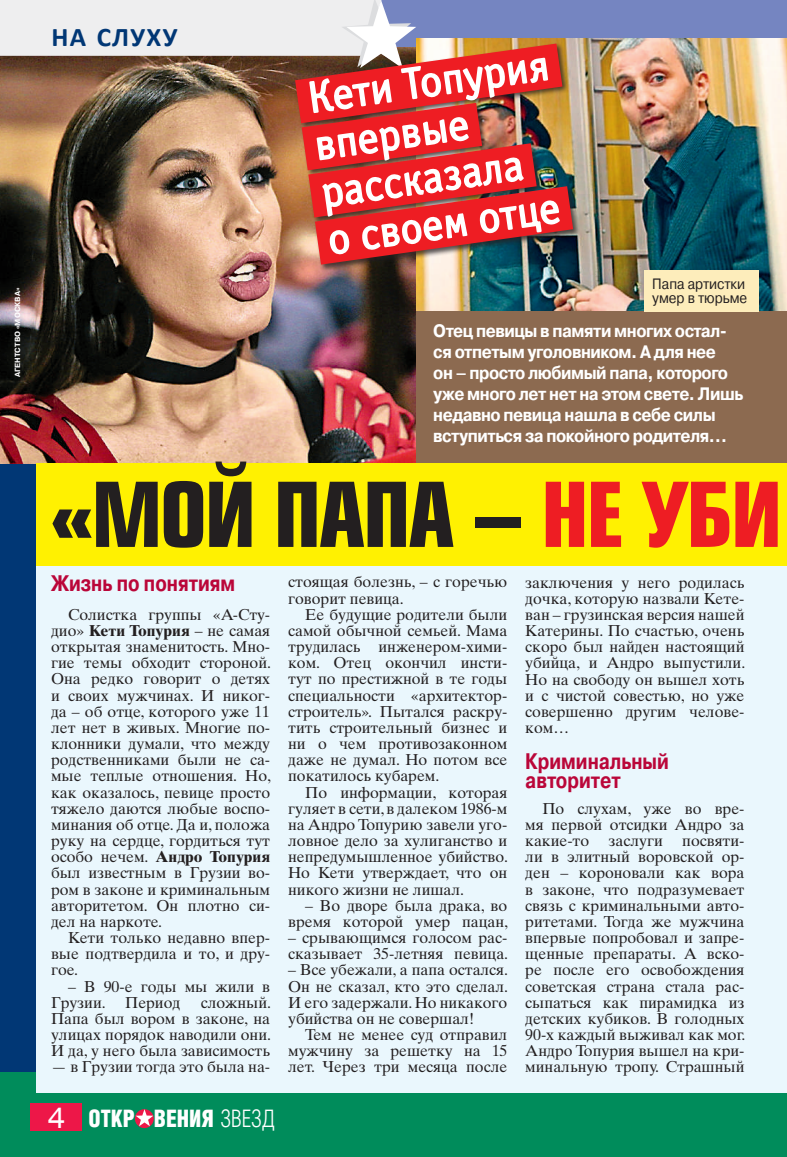
<style>
.page{position:relative;width:787px;height:1157px;background:#013775}
.page>*{position:absolute;margin:0;border:0;box-sizing:border-box;transform-origin:0 0}
.t1{font:700 87px "Europe Cond";letter-spacing:-.03em;color:#231f20}
.t2{font:44.4px/47.5px "Officina Sans C";color:#fff}
.t3{font:700 27px "Calibri";letter-spacing:.045em;color:#013775}
.t4{font:900 24.15px "Helios Cond";color:#fff;scale:.92 1}
.t5{font:700 22.5px/19.5px "Pragmatica";color:#ba0639;scale:.81 1}
.t6{font:700 18px/21px "Pragmatica";letter-spacing:-.03em;color:#fff;scale:.9 1}
.t7{font:15.75px/16.2px "Times Ten LTCYR";color:#231f20;text-align:justify}
.t8{font:15px/13.5px "Pragmatica";color:#231f20;scale:.9 1}
.t9{font:700 7.5px "Pragmatica";letter-spacing:.135em;color:#fff}
.s1{color:#ee1d23}
.s2{font-weight:700}
.s3{font-family:"Helios Ext";font-weight:400;font-size:28.65px}
.s4{font-weight:300}
</style>
<div class="page">
<div style="left:561px;top:0;width:226px;height:38px;background:#7585c1"></div>
<div style="left:0;top:1071px;width:787px;height:86px;background:#008c5b"></div>
<div style="left:30px;top:1103px;width:52px;height:28px;background:#ed1748"></div>
<svg style="left:135px;top:1109px;width:19px;height:19px"></svg>
<svg style="left:136px;top:1109px;width:17px;height:17px"></svg>
<img style="left:0;top:277px;width:591px;height:186px">
<hr style="left:786px;top:38px;width:1px;height:1055px;background:#eaf7fd">
<div style="left:37px;top:560px;width:750px;height:533px;background:#eaf7fd"></div>
<div style="left:416px;top:311px;width:371px;height:152px;background:#8c6a50"></div>
<img style="left:416px;top:38px;width:371px;height:272px">
<img style="left:561px;top:16px;width:47px;height:135px">
<svg style="left:561px;top:116px;width:21px;height:43px"></svg>
<img style="left:269px;top:159px;width:350px;height:133px">
<img style="left:0;top:0;width:561px;height:277px">
<div style="left:37px;top:463px;width:750px;height:103px;background:#fff101"></div>
<div style="left:643px;top:270px;width:115px;height:41px;background:#fdedbb"></div>
<p class="t9" style="left:13px;top:377px;width:91px;rotate:-90deg">Агентство «Москва»</p>
<h3 class="t3" style="left:52px;top:20px;width:127px">На слуху</h3>
<h2 class="t2" style="left:305px;top:75px;width:245px;rotate:-8deg">Кети Топурия впервые рассказала<br>о своем отце</h2>
<p class="t8" style="left:652px;top:277px;width:107px">Папа артистки умер в тюрьме</p>
<p class="t6" style="left:433px;top:320px;width:346px">Отец певицы в памяти многих остал&shy;ся отпетым уголовником. А для нее<br>он – просто любимый папа, которого уже много лет нет на этом свете. Лишь недавно певица нашла в себе силы вступиться за покойного родителя…</p>
<h1 class="t1" style="left:49px;top:457px;width:734px">«Мой папа – <span class="s1">не уби</span></h1>
<h3 class="t5" style="left:51px;top:573px;width:229px">Жизнь по понятиям</h3>
<p class="t7" style="left:51px;top:606px;width:221px;text-indent:17px">Солистка группы «А-Сту&shy;дио» <span class="s2">Кети Топурия</span> – не самая открытая знаменитость. Мно&shy;гие темы обходит стороной.<br>Она редко говорит о детях и своих мужчинах. И никог&shy;да – об отце, которого уже 11 лет нет в живых. Многие по&shy;клонники думали, что между родственниками были не са&shy;мые теплые отношения. Но, как оказалось, певице просто тяжело даются любые воспо&shy;минания об отце. Да и, положа руку на сердце, гордиться тут особо нечем. <span class="s2">Андро Топурия </span>был известным в Грузии во&shy;ром в законе и криминальным авторитетом. Он плотно си&shy;дел на наркоте.</p>
<p class="t7" style="left:51px;top:929px;width:221px;text-indent:17px">Кети только недавно впер&shy;вые подтвердила и то, и дру&shy;гое.</p>
<p class="t7" style="left:51px;top:978px;width:221px;text-indent:17px">– В 90-е годы мы жили в<br>Грузии. Период</p>
<p class="t7" style="left:51px;top:994px;width:221px;text-indent:150px">сложный.<br>Папа был вором в законе, на улицах порядок наводили они.<br>И да, у него была зависимость</p>
<p class="t7" style="left:51px;top:1058px;width:221px">— в Грузии тогда это была на-</p>
<h3 class="t4" style="left:47px;top:1104px;width:249px"><span class="s3">4</span> Oткр вения <span class="s4">ЗВЕЗД</span></h3>
<p class="t7" style="left:288px;top:574px;width:221px">стоящая болезнь, – с горечью говорит певица.</p>
<p class="t7" style="left:288px;top:606px;width:221px;text-indent:17px">Ее будущие родители были самой обычной семьей. Мама трудилась инженером-хими&shy;ком. Отец окончил инсти&shy;тут по престижной в те годы специальности «архитектор&shy;строитель». Пытался раскру&shy;тить строительный бизнес и ни о чем противозаконном даже не думал. Но потом все покатилось кубарем.</p>
<p class="t7" style="left:288px;top:784px;width:221px;text-indent:17px">По информации, которая гуляет в сети, в далеком 1986-м на Андро Топурию завели уго&shy;ловное дело за хулиганство и непредумышленное убийство.<br>Но Кети утверждает, что он никого жизни не лишал.</p>
<p class="t7" style="left:288px;top:897px;width:221px;text-align:right">– Во дворе была драка, во время которой умер пацан,</p>
<p class="t7" style="left:288px;top:929px;width:221px">– срывающимся голосом рас&shy;сказывает 35-летняя певица.</p>
<p class="t7" style="left:288px;top:962px;width:221px">– Все убежали, а папа остался.<br>Он не сказал, кто это сделал.<br>И его задержали. Но никакого убийства он не совершал!</p>
<p class="t7" style="left:288px;top:1026px;width:221px;text-indent:17px">Тем не менее суд отправил мужчину за решетку на 15 лет. Через три месяца после</p>
<p class="t7" style="left:525px;top:574px;width:221px">заключения у него родилась дочка, которую назвали Кете&shy;ван – грузинская версия нашей Катерины. По счастью, очень скоро был найден настоящий убийца, и Андро выпустили.<br>Но на свободу он вышел хоть и с чистой совестью, но уже совершенно другим челове&shy;ком…</p>
<h3 class="t5" style="left:525px;top:751px;width:179px">Криминальный авторитет</h3>
<p class="t7" style="left:525px;top:800px;width:221px;text-indent:17px">По слухам, уже во вре&shy;мя первой отсидки Андро за какие-то заслуги посвяти&shy;ли в элитный воровской ор&shy;ден – короновали как вора в законе, что подразумевает связь с криминальными авто&shy;ритетами. Тогда же мужчина впервые попробовал и запре&shy;щенные препараты. А вско&shy;ре после его освобождения советская страна стала рас&shy;сыпаться как пирамидка из детских кубиков. В голодных 90-х каждый выживал как мог.<br>Андро Топурия вышел на кри&shy;минальную тропу. Страшный</p>
</div>
